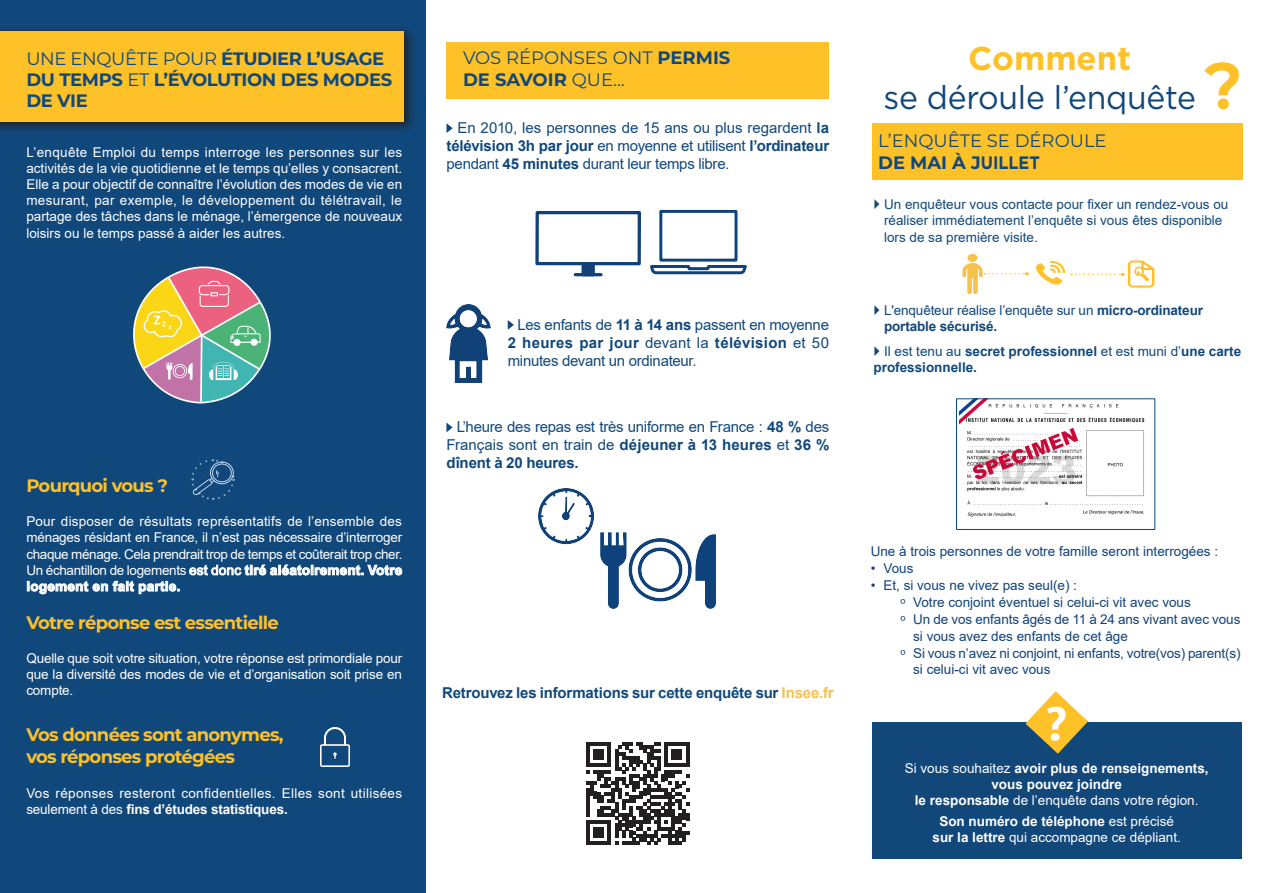
<style>
.page{position:relative;width:1263px;height:893px;background:#fff}
.page>*{position:absolute;margin:0;border:0;box-sizing:border-box;transform-origin:0 0}
.t1{font:700 condensed 46.2px "Open Sans";color:#fff;scale:1.18 1}
.titre_surligné_en_bl{font:33px "Gotham";letter-spacing:-.01em;color:#12477a}
.titre_surligné_en_bl-2{font:700 33px "Gotham";color:#fec128}
.TEXTE-COURANT-BLANC{font:700 18px "Montserrat";letter-spacing:-.04em;color:#fec128}
.t2{font:700 18px/21px "Montserrat";letter-spacing:-.02em;color:#11487b}
.INTERTITRE-BLEU{font:18px "Montserrat";color:#12477a}
.INTERTITRE-BLEU-2{font:700 18px "Montserrat";color:#12477a}
.TEXTE-COURANT-BLANC-2{font:15px/18px "Arial";letter-spacing:-.015em;color:#11487b;text-align:justify}
.TEXTE-COURANT-BLANC-3{font:700 15px "Arial";letter-spacing:-.01em;color:#11487b}
.TEXTE-COURANT-BLEU{font:13.5px/16.2px "Arial";color:#fff;text-align:justify}
.TEXTE-COURANT-BLEU-2{font:13.5px/16.2px "Arial";color:#114378}
.TEXTE-COURANT-BLANC-4{font:13.5px/16.2px "Arial";letter-spacing:-.025em;color:#fff;text-align:justify}
.titre_surligné_en_bl-3{font:13.5px/16.2px "Arial";color:#11487b}
.texte_courant{font:700 13.5px/16.2px "Arial";color:#fff;text-align:center}
.TEXTE-COURANT-BLEU-3{font:13.5px/16.2px "Arial";letter-spacing:.025em;color:#fff}
.texte_courant-2{font:13.5px/16.2px "Arial";color:#fff;text-align:center}
.titre_surligné_en_bl-4{font:700 13.5px/16.2px "Arial";letter-spacing:-.01em;color:#12477a}
.titre_surligné_en_bl-5{font:700 13.5px/16.2px "Arial";color:#11487b}
.s1{font-weight:400}
.s2{font-weight:700}
.s3{color:#f4c24d}
.s4{font-family:"Gotham"}
</style>
<div class="page">
<div style="left:0;top:0;width:425px;height:893px;background:#11487b"></div>
<svg style="left:0;top:28px;width:413px;height:102px"></svg>
<div style="left:0;top:31px;width:404px;height:91px;background:#fec128"></div>
<div style="left:872px;top:722px;width:370px;height:137px;background:#12477a"></div>
<svg style="left:1025px;top:691px;width:63px;height:63px"></svg>
<svg style="left:191px;top:459px;width:44px;height:41px"></svg>
<img style="left:320px;top:728px;width:30px;height:38px">
<img style="left:960px;top:400px;width:185px;height:117px">
<div style="left:956px;top:398px;width:199px;height:132px;border:1px solid #054a7d"></div>
<img style="left:133px;top:266px;width:138px;height:138px">
<svg style="left:1204px;top:62px;width:35px;height:48px"></svg>
<div style="left:659px;top:210px;width:78px;height:52px;border:3px solid #0f417a"></div>
<svg style="left:650px;top:265px;width:97px;height:10px"></svg>
<div style="left:535px;top:211px;width:106px;height:54px;border:3px solid #124178"></div>
<hr style="left:575px;top:273px;width:26px;height:3px;background:#124178">
<div style="left:583px;top:264px;width:10px;height:11px;background:#124178"></div>
<div style="left:581px;top:262px;width:14px;height:14px;border:3px solid #124178"></div>
<div style="left:872px;top:123px;width:371px;height:57px;background:#fec128"></div>
<div style="left:446px;top:43px;width:383px;height:56px;background:#fec128"></div>
<svg style="left:962px;top:263px;width:67px;height:31px"></svg>
<div style="left:967px;top:254px;width:10px;height:8px;background:#f4c24d;border-radius:50%"></div>
<svg style="left:1036px;top:261px;width:29px;height:24px"></svg>
<svg style="left:1071px;top:260px;width:83px;height:28px"></svg>
<svg style="left:446px;top:123px;width:7px;height:10px"></svg>
<svg style="left:508px;top:320px;width:6px;height:10px"></svg>
<svg style="left:446px;top:423px;width:7px;height:9px"></svg>
<svg style="left:586px;top:742px;width:103px;height:103px"></svg>
<img style="left:539px;top:488px;width:177px;height:120px">
<img style="left:446px;top:305px;width:45px;height:78px">
<p class="t2" style="left:26px;top:47px;width:367px"><span class="s1">UNE ENQUÊTE POUR</span> ÉTUDIER L’USAGE<br>DU TEMPS <span class="s1">ET</span> L’ÉVOLUTION DES MODES<br>DE VIE</p>
<p class="TEXTE-COURANT-BLEU" style="left:26px;top:144px;width:377px">L’enquête Emploi du temps interroge les personnes sur les activités de la vie quotidienne et le temps qu’elles y consacrent.<br>Elle a pour objectif de connaître l’évolution des modes de vie en mesurant, par exemple, le développement du télétravail, le partage des tâches dans le ménage, l’émergence de nouveaux loisirs ou le temps passé à aider les autres.</p>
<p class="TEXTE-COURANT-BLANC" style="left:26px;top:473px;width:143px">Pourquoi vous ?</p>
<p class="TEXTE-COURANT-BLANC-4" style="left:26px;top:513px;width:378px">Pour disposer de résultats représentatifs de l’ensemble des ménages résidant en France, il n’est pas nécessaire d’interroger chaque ménage. Cela prendrait trop de temps et coûterait trop cher.<br>Un échantillon de logements est donc <span class="s2">tiré aléatoirement. Votre logement en fait partie.</span></p>
<p class="TEXTE-COURANT-BLANC" style="left:26px;top:609px;width:254px">Votre réponse est essentielle</p>
<p class="TEXTE-COURANT-BLEU" style="left:26px;top:650px;width:377px">Quelle que soit votre situation, votre réponse est primordiale pour que la diversité des modes de vie et d’organisation soit prise en compte.</p>
<p class="TEXTE-COURANT-BLANC" style="left:26px;top:722px;width:259px">Vos données sont anonymes,</p>
<p class="TEXTE-COURANT-BLANC" style="left:26px;top:744px;width:210px">vos réponses protégées</p>
<p class="TEXTE-COURANT-BLEU-3" style="left:26px;top:785px;width:377px">Vos réponses resteront confidentielles. Elles sont utilisées seulement à des <span class="s2">fins d’études statistiques.</span></p>
<p class="INTERTITRE-BLEU" style="left:463px;top:46px;width:269px">VOS RÉPONSES ONT <span class="s2">PERMIS</span></p>
<p class="INTERTITRE-BLEU-2" style="left:463px;top:67px;width:163px">DE SAVOIR <span class="s1">QUE...</span></p>
<p class="TEXTE-COURANT-BLANC-2" style="left:446px;top:119px;width:384px;text-indent:11px">En 2010, les personnes de 15 ans ou plus regardent <span class="s2">la télévision 3h par jour</span> en moyenne et utilisent <span class="s2">l’ordinateur </span>pendant <span class="s2">45 minutes</span> durant leur temps libre.</p>
<p class="TEXTE-COURANT-BLANC-2" style="left:508px;top:315px;width:323px;text-indent:10px">Les enfants de <span class="s2">11 à 14 ans</span> passent en moyenne <span class="s2">2 heures par jour</span> devant la <span class="s2">télévision</span> et 50 minutes devant un ordinateur.</p>
<p class="TEXTE-COURANT-BLANC-2" style="left:446px;top:418px;width:384px;text-indent:10px">L’heure des repas est très uniforme en France : <span class="s2">48 %</span> des Français sont en train de <span class="s2">déjeuner à 13 heures</span> et <span class="s2">36 % dînent à 20 heures.</span></p>
<p class="TEXTE-COURANT-BLANC-3" style="left:442px;top:682px;width:393px">Retrouvez les informations sur cette enquête sur <span class="s3">Insee.fr</span></p>
<p class="titre_surligné_en_bl-2" style="left:968px;top:36px;width:164px">Comment</p>
<p class="titre_surligné_en_bl" style="left:883px;top:76px;width:314px">se déroule l’enquête</p>
<p class="INTERTITRE-BLEU" style="left:878px;top:128px;width:230px">L’ENQUÊTE SE DÉROULE</p>
<p class="INTERTITRE-BLEU-2" style="left:878px;top:149px;width:163px">DE MAI À J<span class="s4">UILLET</span></p>
<p class="titre_surligné_en_bl-3" style="left:884px;top:196px;width:346px">Un enquêteur vous contacte pour fixer un rendez-vous ou réaliser immédiatement l’enquête si vous êtes disponible lors de sa première visite.</p>
<p class="titre_surligné_en_bl-4" style="left:884px;top:302px;width:320px"><span class="s1">L'enquêteur réalise l’enquête sur un</span> micro-ordinateur portable sécurisé.</p>
<p class="titre_surligné_en_bl-5" style="left:873px;top:343px;width:369px;text-indent:11px"><span class="s1">Il est tenu au</span> secret professionnel <span class="s1">et est muni d’</span>une carte professionnelle.</p>
<p class="TEXTE-COURANT-BLEU-2" style="left:871px;top:543px;width:349px">Une à trois personnes de votre famille seront interrogées :</p>
<p class="TEXTE-COURANT-BLEU-2" style="left:871px;top:560px;width:44px">• Vous</p>
<p class="TEXTE-COURANT-BLEU-2" style="left:871px;top:577px;width:208px">• Et, si vous ne vivez pas seul(e) :</p>
<p class="TEXTE-COURANT-BLEU-2" style="left:900px;top:594px;width:292px">ᵒ Votre conjoint éventuel si celui-ci vit avec vous</p>
<p class="TEXTE-COURANT-BLEU-2" style="left:913px;top:611px;width:329px;text-indent:-13px">ᵒ Un de vos enfants âgés de 11 à 24 ans vivant avec vous si vous avez des enfants de cet âge</p>
<p class="TEXTE-COURANT-BLEU-2" style="left:913px;top:645px;width:329px;text-indent:-13px">ᵒ Si vous n’avez ni conjoint, ni enfants, votre(vos) parent(s) si celui-ci vit avec vous</p>
<p class="t1" style="left:1046px;top:691px;width:19px">?</p>
<p class="texte_courant" style="left:905px;top:760px;width:305px"><span class="s1">Si vous souhaitez</span> avoir plus de renseignements,</p>
<p class="texte_courant" style="left:915px;top:776px;width:285px">vous pouvez joindre<br>le responsable <span class="s1">de l’enquête dans votre région.</span></p>
<p class="texte_courant-2" style="left:932px;top:813px;width:250px"><span class="s2">Son numéro de téléphone</span> est précisé <span class="s2">sur la lettre</span> qui accompagne ce dépliant.</p>
</div>
